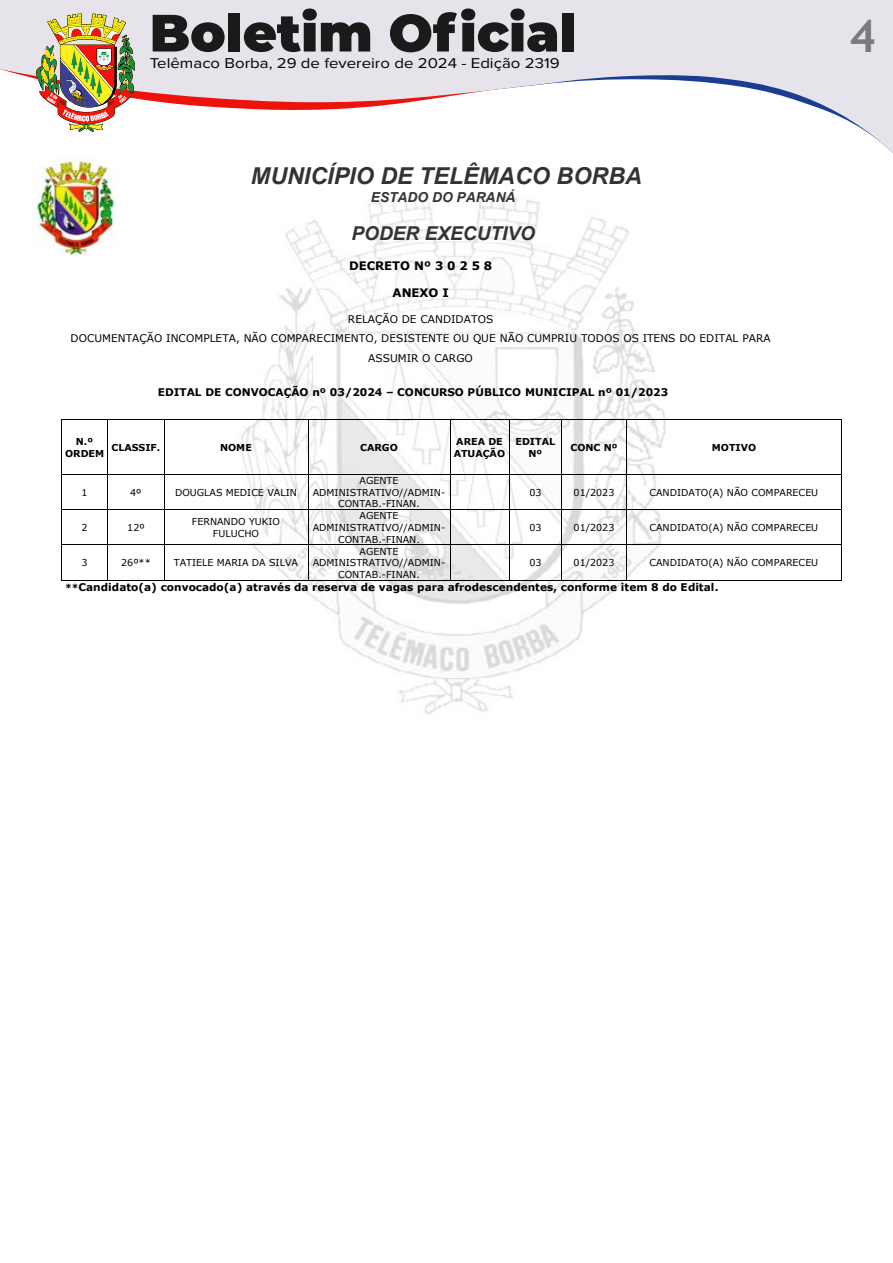
<style>
.page{position:relative;width:893px;height:1263px;background:#fff}
.page>*{position:absolute;margin:0;border:0;box-sizing:border-box;transform-origin:0 0}
.t1{font:700 45px "Trebuchet MS";color:#7c7b7b}
.t2{font:italic 700 23.25px "Arial";color:#333}
.t3{font:italic 700 19.05px "Arial";color:#333}
.t4{font:14.7px "Proxima Nova";color:#000;scale:1.14 1}
.t5{font:italic 700 13.8px "Arial";color:#333}
.t6{font:700 11.7px "Verdana";color:#000}
.t7{font:700 10.5px "Verdana";color:#000}
.t8{font:10.5px/19.4px "Verdana";color:#000;text-align:center}
.t9{font:9.6px/11.6px "Verdana";color:#000;text-align:center}
.t10{font:700 9.6px/11.7px "Verdana";color:#000;text-align:center}
.s1{font-size:9.6px}
</style>
<div class="page">
<div style="left:0;top:0;width:893px;height:9px;background:#e6e3eb"></div>
<svg style="left:0;top:9px;width:893px;height:144px"></svg>
<img style="left:208px;top:195px;width:492px;height:519px">
<img style="left:32px;top:157px;width:83px;height:99px">
<hr style="left:62px;top:419px;width:46px;height:1px;background:#000">
<hr style="left:108px;top:419px;width:56px;height:1px;background:#000">
<hr style="left:164px;top:419px;width:144px;height:1px;background:#000">
<hr style="left:308px;top:419px;width:142px;height:1px;background:#000">
<hr style="left:450px;top:419px;width:59px;height:1px;background:#000">
<hr style="left:509px;top:419px;width:53px;height:1px;background:#000">
<hr style="left:562px;top:419px;width:64px;height:1px;background:#000">
<hr style="left:626px;top:419px;width:216px;height:1px;background:#000">
<hr style="left:61px;top:420px;width:1px;height:34px;background:#000">
<hr style="left:108px;top:420px;width:1px;height:34px;background:#000">
<hr style="left:164px;top:420px;width:1px;height:34px;background:#000">
<hr style="left:308px;top:420px;width:1px;height:34px;background:#000">
<hr style="left:450px;top:420px;width:1px;height:34px;background:#000">
<hr style="left:509px;top:420px;width:1px;height:34px;background:#000">
<hr style="left:562px;top:420px;width:1px;height:34px;background:#000">
<hr style="left:626px;top:420px;width:1px;height:34px;background:#000">
<hr style="left:842px;top:420px;width:1px;height:34px;background:#000">
<svg style="left:61px;top:454px;width:1px;height:20px"></svg>
<hr style="left:62px;top:474px;width:46px;height:1px;background:#000">
<hr style="left:108px;top:474px;width:56px;height:1px;background:#000">
<svg style="left:164px;top:454px;width:1px;height:20px"></svg>
<hr style="left:164px;top:474px;width:144px;height:1px;background:#000">
<svg style="left:308px;top:454px;width:1px;height:20px"></svg>
<hr style="left:308px;top:474px;width:142px;height:1px;background:#000">
<svg style="left:450px;top:454px;width:1px;height:20px"></svg>
<hr style="left:450px;top:474px;width:59px;height:1px;background:#000">
<svg style="left:509px;top:454px;width:1px;height:20px"></svg>
<hr style="left:509px;top:474px;width:53px;height:1px;background:#000">
<svg style="left:562px;top:454px;width:1px;height:20px"></svg>
<hr style="left:562px;top:474px;width:64px;height:1px;background:#000">
<svg style="left:626px;top:454px;width:1px;height:20px"></svg>
<hr style="left:626px;top:474px;width:216px;height:1px;background:#000">
<hr style="left:61px;top:474px;width:1px;height:35px;background:#000">
<hr style="left:108px;top:474px;width:1px;height:35px;background:#000">
<hr style="left:164px;top:474px;width:1px;height:35px;background:#000">
<hr style="left:308px;top:474px;width:1px;height:35px;background:#000">
<hr style="left:450px;top:474px;width:1px;height:35px;background:#000">
<hr style="left:509px;top:474px;width:1px;height:35px;background:#000">
<hr style="left:562px;top:474px;width:1px;height:35px;background:#000">
<hr style="left:626px;top:474px;width:1px;height:35px;background:#000">
<hr style="left:842px;top:474px;width:1px;height:35px;background:#000">
<hr style="left:62px;top:509px;width:46px;height:1px;background:#000">
<hr style="left:108px;top:509px;width:56px;height:1px;background:#000">
<hr style="left:164px;top:509px;width:144px;height:1px;background:#000">
<hr style="left:308px;top:509px;width:142px;height:1px;background:#000">
<hr style="left:450px;top:509px;width:59px;height:1px;background:#000">
<hr style="left:509px;top:509px;width:53px;height:1px;background:#000">
<hr style="left:562px;top:509px;width:64px;height:1px;background:#000">
<hr style="left:626px;top:509px;width:216px;height:1px;background:#000">
<hr style="left:61px;top:510px;width:1px;height:35px;background:#000">
<hr style="left:108px;top:510px;width:1px;height:35px;background:#000">
<hr style="left:164px;top:510px;width:1px;height:35px;background:#000">
<hr style="left:308px;top:510px;width:1px;height:35px;background:#000">
<hr style="left:450px;top:510px;width:1px;height:35px;background:#000">
<hr style="left:509px;top:510px;width:1px;height:35px;background:#000">
<hr style="left:562px;top:510px;width:1px;height:35px;background:#000">
<hr style="left:626px;top:510px;width:1px;height:35px;background:#000">
<hr style="left:842px;top:510px;width:1px;height:35px;background:#000">
<hr style="left:62px;top:545px;width:46px;height:1px;background:#000">
<hr style="left:108px;top:545px;width:56px;height:1px;background:#000">
<hr style="left:164px;top:545px;width:144px;height:1px;background:#000">
<hr style="left:308px;top:545px;width:142px;height:1px;background:#000">
<hr style="left:450px;top:545px;width:59px;height:1px;background:#000">
<hr style="left:509px;top:545px;width:53px;height:1px;background:#000">
<hr style="left:562px;top:545px;width:64px;height:1px;background:#000">
<hr style="left:626px;top:545px;width:216px;height:1px;background:#000">
<hr style="left:61px;top:545px;width:1px;height:35px;background:#000">
<hr style="left:108px;top:545px;width:1px;height:35px;background:#000">
<hr style="left:164px;top:545px;width:1px;height:35px;background:#000">
<hr style="left:308px;top:545px;width:1px;height:35px;background:#000">
<hr style="left:450px;top:545px;width:1px;height:35px;background:#000">
<hr style="left:509px;top:545px;width:1px;height:35px;background:#000">
<hr style="left:562px;top:545px;width:1px;height:35px;background:#000">
<hr style="left:626px;top:545px;width:1px;height:35px;background:#000">
<hr style="left:842px;top:545px;width:1px;height:35px;background:#000">
<hr style="left:62px;top:580px;width:46px;height:1px;background:#000">
<hr style="left:108px;top:580px;width:56px;height:1px;background:#000">
<hr style="left:164px;top:580px;width:144px;height:1px;background:#000">
<hr style="left:308px;top:580px;width:142px;height:1px;background:#000">
<hr style="left:450px;top:580px;width:59px;height:1px;background:#000">
<hr style="left:509px;top:580px;width:53px;height:1px;background:#000">
<hr style="left:562px;top:580px;width:64px;height:1px;background:#000">
<hr style="left:626px;top:580px;width:216px;height:1px;background:#000">
<h3 class="t4" style="left:150px;top:53px;width:361px">Telêmaco Borba, 29 de fevereiro de 2024 - Edição 2319</h3>
<h1 class="t1" style="left:850px;top:8px;width:28px">4</h1>
<h2 class="t2" style="left:251px;top:160px;width:393px">MUNICÍPIO DE TELÊMACO BORBA</h2>
<h3 class="t5" style="left:371px;top:188px;width:146px">ESTADO DO PARANÁ</h3>
<h3 class="t3" style="left:352px;top:220px;width:185px">PODER EXECUTIVO</h3>
<p class="t6" style="left:349px;top:258px;width:145px">DECRETO Nº 3 0 2 5 8</p>
<p class="t6" style="left:393px;top:284px;width:58px">ANEXO I</p>
<p class="t8" style="left:71px;top:309px;width:701px">RELAÇÃO DE CANDIDATOS<br>DOCUMENTAÇÃO INCOMPLETA, NÃO COMPARECIMENTO, DESISTENTE OU QUE NÃO CUMPRIU TODOS OS ITENS DO EDITAL PARA<br>ASSUMIR O CARGO</p>
<p class="t7" style="left:158px;top:385px;width:512px">EDITAL DE CONVOCAÇÃO nº 03/2024 – CONCURSO PÚBLICO MUNICIPAL nº 01/2023</p>
<p class="t10" style="left:65px;top:435px;width:41px">N.º<br>ORDEM</p>
<p class="t10" style="left:111px;top:441px;width:50px">CLASSIF.</p>
<p class="t10" style="left:220px;top:441px;width:33px">NOME</p>
<p class="t10" style="left:360px;top:441px;width:39px">CARGO</p>
<p class="t10" style="left:454px;top:435px;width:53px;text-align:left">AREA DE<br>ATUAÇÃO</p>
<p class="t10" style="left:516px;top:435px;width:41px">EDITAL<br>Nº</p>
<p class="t10" style="left:570px;top:441px;width:49px">CONC Nº</p>
<p class="t10" style="left:712px;top:441px;width:46px">MOTIVO</p>
<p class="t9" style="left:81px;top:486px;width:8px">1</p>
<p class="t9" style="left:130px;top:486px;width:13px">4º</p>
<p class="t9" style="left:175px;top:486px;width:123px">DOUGLAS MEDICE VALIN</p>
<p class="t9" style="left:313px;top:475px;width:134px">AGENTE<br>ADMINISTRATIVO//ADMIN-<br>CONTAB.-FINAN.</p>
<p class="t9" style="left:529px;top:486px;width:14px">03</p>
<p class="t9" style="left:574px;top:486px;width:42px">01/2023</p>
<p class="t9" style="left:649px;top:486px;width:170px">CANDIDATO(A) NÃO COMPARECEU</p>
<p class="t9" style="left:81px;top:522px;width:8px">2</p>
<p class="t9" style="left:127px;top:522px;width:19px">12º</p>
<p class="t9" style="left:192px;top:516px;width:90px">FERNANDO YUKIO<br>FULUCHO</p>
<p class="t9" style="left:313px;top:510px;width:134px">AGENTE<br>ADMINISTRATIVO//ADMIN-<br>CONTAB.-FINAN.</p>
<p class="t9" style="left:529px;top:522px;width:14px">03</p>
<p class="t9" style="left:574px;top:522px;width:42px">01/2023</p>
<p class="t9" style="left:649px;top:522px;width:170px">CANDIDATO(A) NÃO COMPARECEU</p>
<p class="t9" style="left:81px;top:557px;width:8px">3</p>
<p class="t9" style="left:121px;top:557px;width:31px">26º**</p>
<p class="t9" style="left:174px;top:557px;width:126px">TATIELE MARIA DA SILVA</p>
<p class="t9" style="left:313px;top:545px;width:134px">AGENTE<br>ADMINISTRATIVO//ADMIN-<br>CONTAB.-FINAN.</p>
<p class="t9" style="left:529px;top:557px;width:14px">03</p>
<p class="t9" style="left:574px;top:557px;width:42px">01/2023</p>
<p class="t9" style="left:649px;top:557px;width:170px">CANDIDATO(A) NÃO COMPARECEU</p>
<p class="t7" style="left:65px;top:580px;width:655px"><span class="s1">**</span>Candidato(a) convocado(a) através da reserva de vagas para afrodescendentes, conforme item 8 do Edital.</p>
</div>
